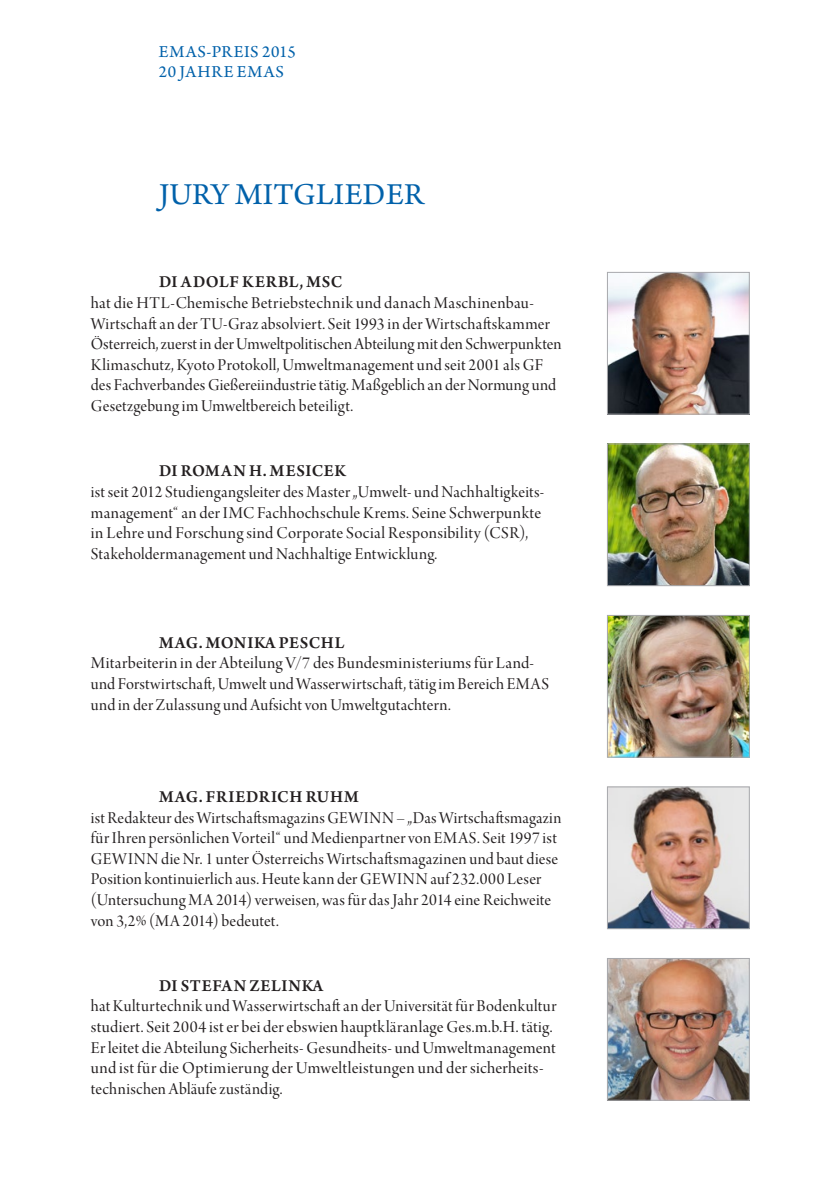
<style>
.page{position:relative;width:840px;height:1191px;background:#fff}
.page>*{position:absolute;margin:0;border:0;box-sizing:border-box;transform-origin:0 0}
.t1{font:32px "Arno Pro";letter-spacing:.01em;color:#0161aa}
.t2{font:17.6px/20.6px "Arno Pro Display";letter-spacing:.01em;color:#231f20}
.t3{font:600 17.6px "Arno Pro";letter-spacing:.035em;color:#231f20}
.t4{font:17.6px/20px "Arno Pro";letter-spacing:.035em;color:#0161aa}
</style>
<div class="page">
<img style="left:609px;top:960px;width:138px;height:138px">
<div style="left:607px;top:958px;width:142px;height:142px;border:1px solid #a8a9ad"></div>
<img style="left:609px;top:789px;width:138px;height:138px">
<div style="left:607px;top:787px;width:142px;height:142px;border:1px solid #a8a9ad"></div>
<img style="left:609px;top:617px;width:138px;height:138px">
<div style="left:607px;top:615px;width:142px;height:142px;border:1px solid #a8a9ad"></div>
<img style="left:609px;top:446px;width:138px;height:138px">
<div style="left:607px;top:444px;width:142px;height:142px;border:1px solid #a8a9ad"></div>
<img style="left:609px;top:274px;width:138px;height:138px">
<div style="left:607px;top:272px;width:142px;height:142px;border:1px solid #a8a9ad"></div>
<p class="t4" style="left:159px;top:43px;width:138px">EMAS-PREIS 2015<br>20 JAHRE EMAS</p>
<h1 class="t1" style="left:159px;top:176px;width:266px">JURY MITGLIEDER</h1>
<p class="t3" style="left:159px;top:272px;width:185px">DI ADOLF KERBL, MSC</p>
<p class="t2" style="left:91px;top:294px;width:472px">hat die HTL-Chemische Betriebstechnik und danach Maschinenbau-Wirtschaft an der TU-Graz absolviert. Seit 1993 in der Wirtschaftskammer Österreich, zuerst in der Umweltpolitischen Abteilung mit den Schwerpunkten Klimaschutz, Kyoto Protokoll, Umweltmanagement und seit 2001 als GF des Fachverbandes Gießereiindustrie tätig. Maßgeblich an der Normung und Gesetzgebung im Umweltbereich beteiligt.</p>
<p class="t3" style="left:159px;top:461px;width:188px">DI ROMAN H. MESICEK</p>
<p class="t2" style="left:91px;top:482px;width:453px">ist seit 2012 Studiengangsleiter des Master „Umwelt- und Nachhaltigkeits&shy;management“ an der IMC Fachhochschule Krems. Seine Schwerpunkte in Lehre und Forschung sind Corporate Social Responsibility (CSR), Stakeholdermanagement und Nachhaltige Entwicklung.</p>
<p class="t3" style="left:159px;top:632px;width:187px">MAG. MONIKA PESCHL</p>
<p class="t2" style="left:91px;top:654px;width:459px">Mitarbeiterin in der Abteilung V/7 des Bundesministeriums für Land&shy;und Forstwirtschaft, Umwelt und Wasserwirtschaft, tätig im Bereich EMAS und in der Zulassung und Aufsicht von Umweltgutachtern.</p>
<p class="t3" style="left:159px;top:786px;width:201px">MAG. FRIEDRICH RUHM</p>
<p class="t2" style="left:91px;top:808px;width:472px">ist Redakteur des Wirtschaftsmagazins GEWINN – „Das Wirtschaftsmagazin für Ihren persönlichen Vorteil“ und Medienpartner von EMAS. Seit 1997 ist GEWINN die Nr. 1 unter Österreichs Wirtschaftsmagazinen und baut diese Position kontinuierlich aus. Heute kann der GEWINN auf 232.000 Leser (Untersuchung MA 2014) verweisen, was für das Jahr 2014 eine Reichweite von 3,2% (MA 2014) bedeutet.</p>
<p class="t3" style="left:159px;top:975px;width:166px">DI STEFAN ZELINKA</p>
<p class="t2" style="left:91px;top:997px;width:467px">hat Kulturtechnik und Wasserwirtschaft an der Universität für Bodenkultur studiert. Seit 2004 ist er bei der ebswien hauptkläranlage Ges.m.b.H. tätig.<br>Er leitet die Abteilung Sicherheits- Gesundheits- und Umweltmanagement und ist für die Optimierung der Umweltleistungen und der sicherheits&shy;technischen Abläufe zuständig.</p>
</div>
